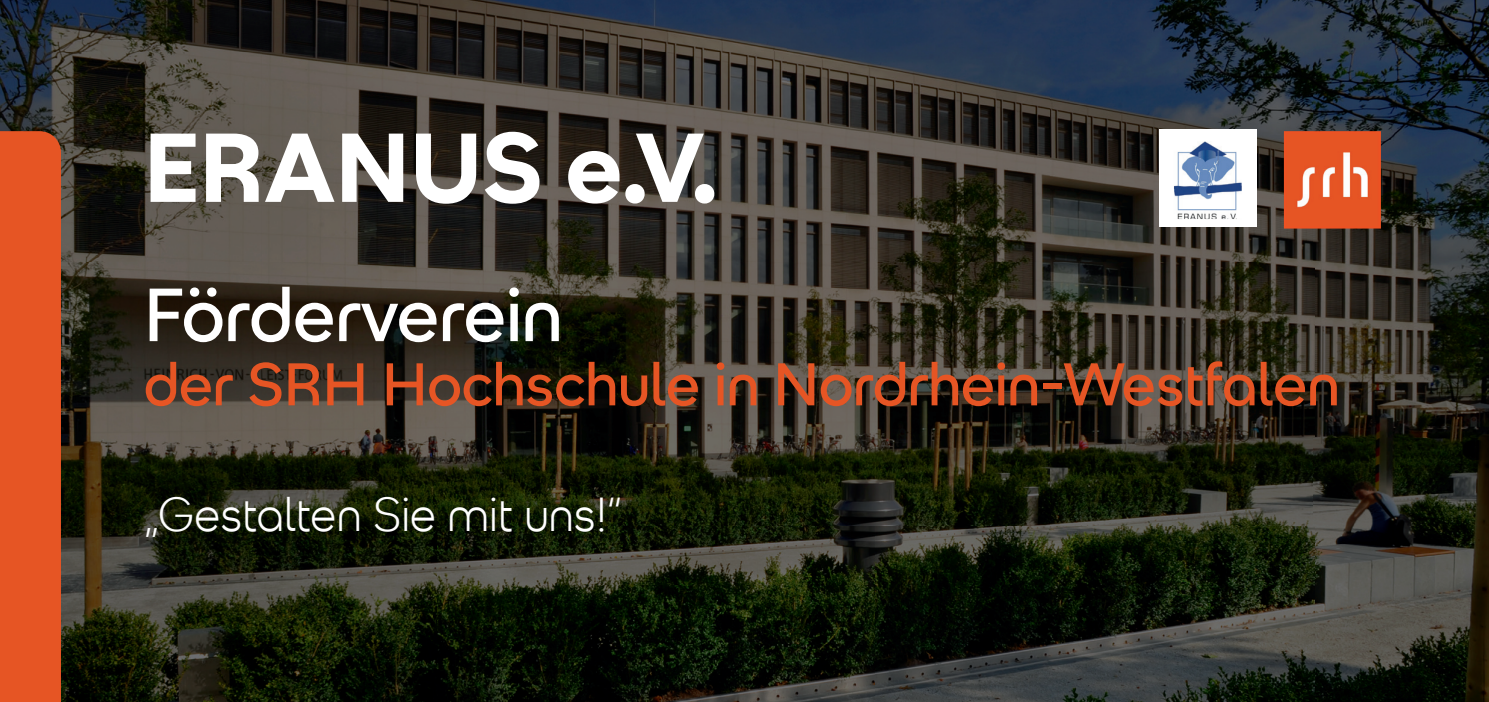
<style>
.page{position:relative;width:1489px;height:702px;background:#fff}
.page>*{position:absolute;margin:0;border:0;box-sizing:border-box;transform-origin:0 0}
.t1{font:700 97.5px "SRH Headline";color:#fff}
.t2{font:75px "SRH Headline";color:#fff}
.t3{font:60px "SRH Headline";color:#e65524}
.t4{font:300 47.5px "SRH Headline";color:#fff}
</style>
<div class="page">
<img style="left:0;top:0;width:1488px;height:702px">
<svg style="left:1283px;top:131px;width:97px;height:97px;background:#e6663b"></svg>
<div style="left:0;top:131px;width:61px;height:571px;background:#e65524"></div>
<div style="left:1159px;top:130px;width:97px;height:97px;background:#fff"></div>
<img style="left:1174px;top:141px;width:67px;height:78px">
<h1 class="t1" style="left:144px;top:111px;width:576px">ERANUS e.V.</h1>
<p class="t2" style="left:144px;top:272px;width:420px">Förderverein</p>
<p class="t3" style="left:144px;top:350px;width:1197px">der SRH Hochschule in Nordrhein-Westfalen</p>
<p class="t4" style="left:144px;top:487px;width:480px">„Gestalten Sie mit uns!“</p>
</div>
